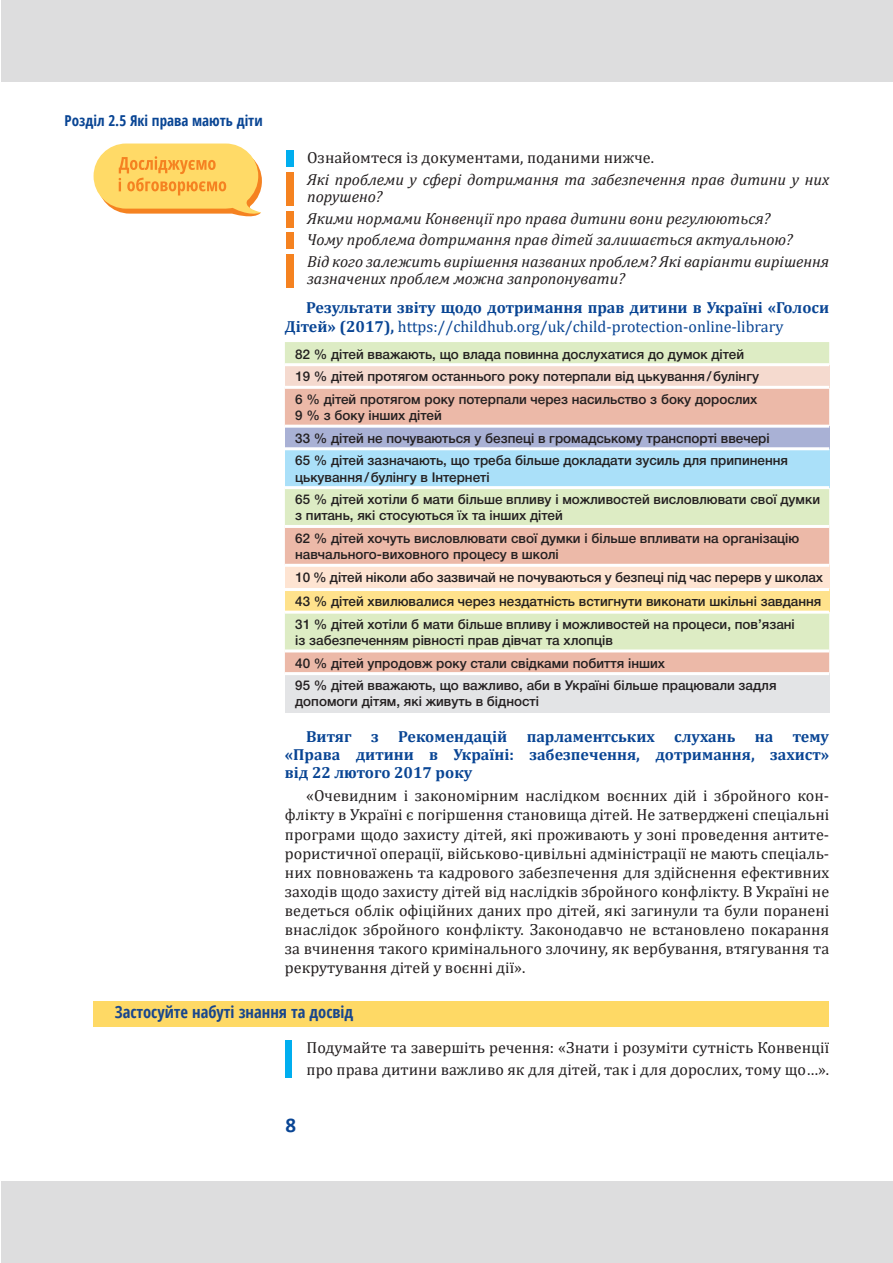
<style>
.page{position:relative;width:893px;height:1263px;background:#fff}
.page>*{position:absolute;margin:0;border:0;box-sizing:border-box;transform-origin:0 0}
.t1{font:700 21px "Calibri";color:#094594}
.ЗАСТОСУЙТЕ_НАБУТІ_ЗН{font:700 condensed 16.5px "Open Sans";color:#18468d}
.Body_text{font:16.05px/19px "Cambria";color:#231f20;text-align:justify}
.питання_в_табл_2{font:italic 16.05px/17.2px "Cambria";color:#231f20}
.ЗАГ_в_ТЕКСТІ{font:700 16.05px/18px "Cambria";color:#094594}
.ЗАВДАННЯ{font:16.05px/21.6px "Cambria";color:#231f20}
.завдання_в_табл{font:16.05px "Cambria";color:#231f20}
.t2{font:700 condensed 15px "Open Sans";color:#094594}
.Термін_в_таблиці{font:13.5px/16.2px "Helvetica 6 Medium";color:#231f20}
.s1{font-weight:400}
</style>
<div class="page">
<div style="left:1px;top:0;width:892px;height:82px;background:#ddddde"></div>
<div style="left:1px;top:1181px;width:892px;height:81px;background:#ddddde"></div>
<div style="left:94px;top:1001px;width:735px;height:25px;background:#fed965"></div>
<div style="left:285px;top:1040px;width:6px;height:38px;background:#00aeef"></div>
<div style="left:286px;top:151px;width:7px;height:16px;background:#00aeef"></div>
<div style="left:286px;top:172px;width:7px;height:34px;background:#f58220"></div>
<div style="left:286px;top:211px;width:7px;height:16px;background:#f58220"></div>
<div style="left:286px;top:233px;width:7px;height:16px;background:#f58220"></div>
<div style="left:286px;top:254px;width:7px;height:33px;background:#f58220"></div>
<div style="left:285px;top:342px;width:544px;height:21px;background:#ddecc4"></div>
<div style="left:285px;top:365px;width:544px;height:22px;background:#f5dacf"></div>
<svg style="left:285px;top:389px;width:544px;height:283px;background:#e5cfb4"></svg>
<div style="left:285px;top:426px;width:544px;height:23px;background:#a9b1d5"></div>
<div style="left:285px;top:449px;width:544px;height:39px;background:#aae0f9"></div>
<div style="left:285px;top:565px;width:544px;height:24px;background:#fee4d2"></div>
<div style="left:285px;top:589px;width:544px;height:23px;background:#ffe28c"></div>
<div style="left:285px;top:674px;width:544px;height:39px;background:#e3e4e6"></div>
<hr style="left:285px;top:363px;width:544px;height:3px;background:#fff">
<hr style="left:285px;top:386px;width:544px;height:3px;background:#fff">
<hr style="left:285px;top:425px;width:544px;height:3px;background:#fff">
<hr style="left:285px;top:447px;width:544px;height:3px;background:#fff">
<hr style="left:285px;top:486px;width:544px;height:3px;background:#fff">
<hr style="left:285px;top:525px;width:544px;height:3px;background:#fff">
<hr style="left:285px;top:564px;width:544px;height:3px;background:#fff">
<hr style="left:285px;top:588px;width:544px;height:3px;background:#fff">
<hr style="left:285px;top:611px;width:544px;height:3px;background:#fff">
<hr style="left:285px;top:649px;width:544px;height:3px;background:#fff">
<hr style="left:285px;top:672px;width:544px;height:3px;background:#fff">
<svg style="left:94px;top:144px;width:168px;height:73px;background:#fdcf6d"></svg>
<p class="t2" style="left:65px;top:110px;width:200px">Розділ 2.5 Які права мають діти</p>
<p class="завдання_в_табл" style="left:307px;top:148px;width:348px">Ознайомтеся із документами, поданими нижче.</p>
<p class="питання_в_табл_2" style="left:307px;top:170px;width:524px">Які проблеми у сфері дотримання та забезпечення прав дитини у них порушено?</p>
<p class="питання_в_табл_2" style="left:307px;top:209px;width:464px">Якими нормами Конвенції про права дитини вони регулюються?</p>
<p class="питання_в_табл_2" style="left:307px;top:230px;width:487px">Чому проблема дотримання прав дітей залишається актуальною?</p>
<p class="питання_в_табл_2" style="left:307px;top:252px;width:524px">Від кого залежить вирішення названих проблем? Які варіанти вирішення зазначених проблем можна запропонувати?</p>
<p class="ЗАГ_в_ТЕКСТІ" style="left:285px;top:297px;width:546px;line-height:19px;text-indent:21px">Результати звіту щодо дотримання прав дитини в Україні «Голоси<br>Дітей» (2017), <span class="s1">https://childhub.org/uk/child-protection-online-library</span></p>
<p class="Термін_в_таблиці" style="left:295px;top:346px;width:450px">82 % дітей вважають, що влада повинна дослухатися до думок дітей</p>
<p class="Термін_в_таблиці" style="left:295px;top:369px;width:465px">19 % дітей протягом останнього року потерпали від цькування/булінгу</p>
<p class="Термін_в_таблиці" style="left:295px;top:391px;width:464px">6 % дітей протягом року потерпали через насильство з боку дорослих</p>
<p class="Термін_в_таблиці" style="left:295px;top:407px;width:148px">9 % з боку інших дітей</p>
<p class="Термін_в_таблиці" style="left:295px;top:430px;width:476px">33 % дітей не почуваються у безпеці в громадському транспорті ввечері</p>
<p class="Термін_в_таблиці" style="left:295px;top:453px;width:494px">65 % дітей зазначають, що треба більше докладати зусиль для припинення цькування/булінгу в Інтернеті</p>
<p class="Термін_в_таблиці" style="left:295px;top:491px;width:526px">65 % дітей хотіли б мати більше впливу і можливостей висловлювати свої думки з питань, які стосуються їх та інших дітей</p>
<p class="Термін_в_таблиці" style="left:295px;top:530px;width:506px">62 % дітей хочуть висловлювати свої думки і більше впливати на організацію навчального-виховного процесу в школі</p>
<p class="Термін_в_таблиці" style="left:295px;top:569px;width:530px">10 % дітей ніколи або зазвичай не почуваються у безпеці під час перерв у школах</p>
<p class="Термін_в_таблиці" style="left:295px;top:593px;width:528px">43 % дітей хвилювалися через нездатність встигнути виконати шкільні завдання</p>
<p class="Термін_в_таблиці" style="left:295px;top:616px;width:501px">31 % дітей хотіли б мати більше впливу і можливостей на процеси, пов’язані із забезпеченням рівності прав дівчат та хлопців</p>
<p class="Термін_в_таблиці" style="left:295px;top:655px;width:371px">40 % дітей упродовж року стали свідками побиття інших</p>
<p class="Термін_в_таблиці" style="left:295px;top:677px;width:483px">95 % дітей вважають, що важливо, аби в Україні більше працювали задля допомоги дітям, які живуть в бідності</p>
<p class="ЗАГ_в_ТЕКСТІ" style="left:285px;top:727px;width:546px;text-align:justify;text-indent:21px">Витяг з Рекомендацій парламентських слухань на тему «Права дитини в Україні: забезпечення, дотримання, захист» від 22 лютого 2017 року</p>
<p class="Body_text" style="left:285px;top:786px;width:546px;text-indent:21px">«Очевидним і закономірним наслідком воєнних дій і збройного кон&shy;флікту в Україні є погіршення становища дітей. Не затверджені спеціальні програми щодо захисту дітей, які проживають у зоні проведення антите&shy;рористичної операції, військово-цивільні адміністрації не мають спеціаль&shy;них повноважень та кадрового забезпечення для здійснення ефективних заходів щодо захисту дітей від наслідків збройного конфлікту. В Україні не ведеться облік офіційних даних про дітей, які загинули та були поранені внаслідок збройного конфлікту. Законодавчо не встановлено покарання за вчинення такого кримінального злочину, як вербування, втягування та рекрутування дітей у воєнні дії».</p>
<p class="ЗАСТОСУЙТЕ_НАБУТІ_ЗН" style="left:115px;top:1000px;width:240px">Застосуйте набуті знання та досвід</p>
<p class="ЗАВДАННЯ" style="left:307px;top:1036px;width:524px">Подумайте та завершіть речення: «Знати і розуміти сутність Конвенції про права дитини важливо як для дітей, так і для дорослих, тому що…».</p>
<h1 class="t1" style="left:286px;top:1110px;width:12px">8</h1>
</div>
